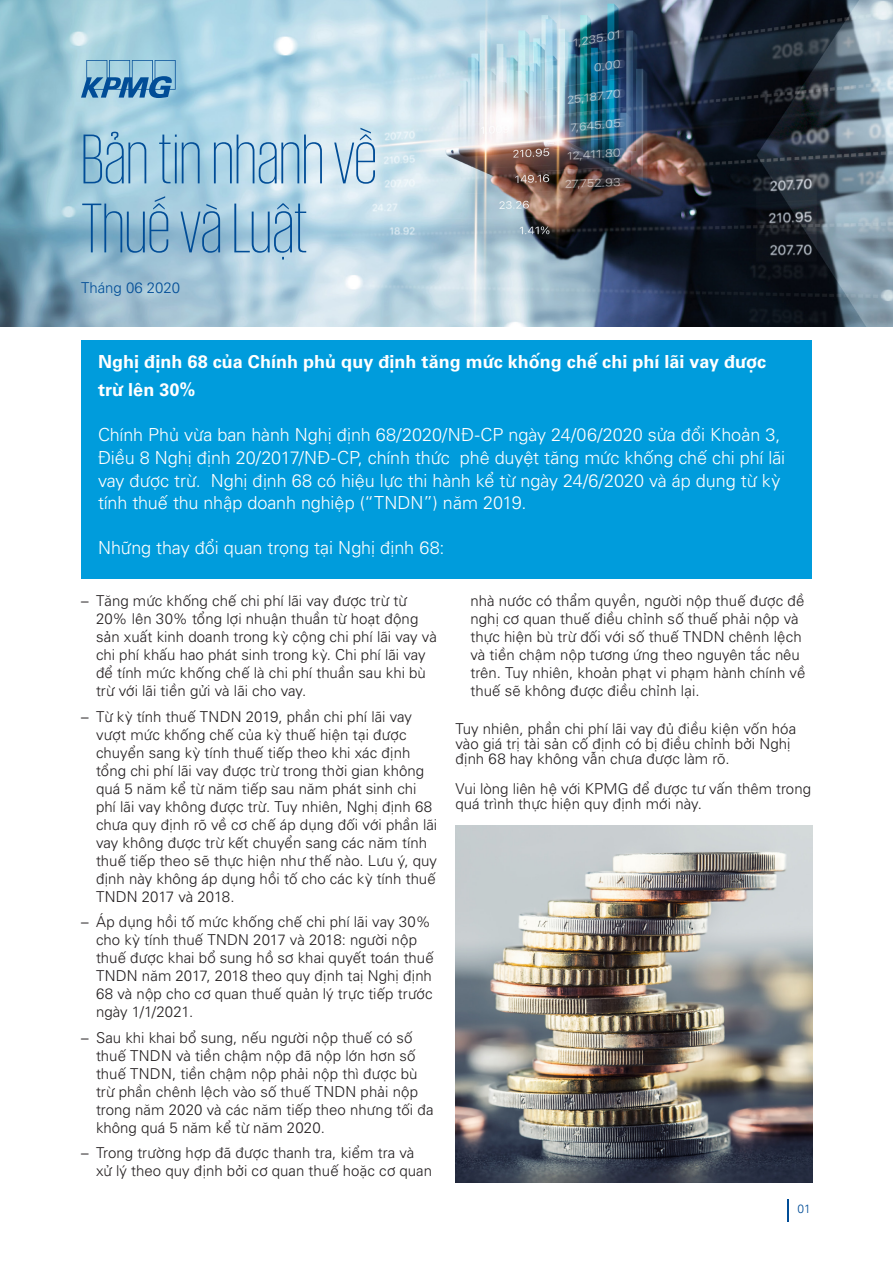
<style>
.page{position:relative;width:893px;height:1263px;background:#fff}
.page>*{position:absolute;margin:0;border:0;box-sizing:border-box;transform-origin:0 0}
.Title_60pt{font:200 72px "VNIKPMG";color:#014d97}
.Intro_12pt_white_in{font:300 18px/22.5px "VNI Univers 45";letter-spacing:-.005em;color:#fff}
.Intro_12pt_white_in-2{font:700 18px/28.5px "VNI Univers 65";letter-spacing:.005em;color:#fff}
.Folio_Left{font:300 15px/18px "VNI Univers 45";letter-spacing:.005em;color:#231f20}
.Header_date{font:300 15px "VNI Univers 45";color:#014d97}
.t1{font:300 12px "VNI Univers 45";color:#014d97}
.s1{font-family:"Univers 45"}
</style>
<div class="page">
<img style="left:0;top:0;width:893px;height:326px">
<svg style="left:81px;top:60px;width:95px;height:38px;background:#6ca3c7"></svg>
<div style="left:81px;top:340px;width:731px;height:239px;background:#009cdc"></div>
<svg style="left:787px;top:1199px;width:1px;height:22px"></svg>
<img style="left:455px;top:826px;width:357px;height:356px">
<p class="Title_60pt" style="left:81px;top:120px;width:298px">Bản tin nhanh về</p>
<p class="Title_60pt" style="left:81px;top:189px;width:229px">Thuế và Luật</p>
<p class="Header_date" style="left:81px;top:277px;width:101px">Tháng 06 2020</p>
<p class="Intro_12pt_white_in-2" style="left:98px;top:346px;width:670px">Nghị định 68 của Chính phủ quy định tăng mức khống chế chi phí lãi vay được trừ lên 30%</p>
<p class="Intro_12pt_white_in" style="left:98px;top:423px;width:689px">Chính Phủ vừa ban hành Nghị định 68/2020/NĐ-CP ngày 24/06/2020 sửa đổi Khoản 3, Điều 8 Nghị định 20/2017/NĐ-CP, chính thức phê duyệt tăng mức khống chế chi phí lãi vay được trừ. Nghị định 68 có hiệu lực thi hành kể từ ngày 24/6/2020 và áp dụng từ kỳ tính thuế thu nhập doanh nghiệp (“TNDN”) năm 2019.</p>
<p class="Intro_12pt_white_in" style="left:98px;top:535px;width:348px">Những thay đổi quan trọng tại Nghị định 68:</p>
<p class="Folio_Left" style="left:96px;top:591px;width:342px;text-indent:-15px"><span class="s1">–</span> Tăng mức khống chế chi phí lãi vay được trừ từ 20% lên 30% tổng lợi nhuận thuần từ hoạt động sản xuất kinh doanh trong kỳ cộng chi phí lãi vay và chi phí khấu hao phát sinh trong kỳ. Chi phí lãi vay để tính mức khống chế là chi phí thuần sau khi bù trừ với lãi tiền gửi và lãi cho vay.</p>
<p class="Folio_Left" style="left:96px;top:707px;width:343px;text-indent:-15px"><span class="s1">–</span> Từ kỳ tính thuế TNDN 2019, phần chi phí lãi vay vượt mức khống chế của kỳ thuế hiện tại được chuyển sang kỳ tính thuế tiếp theo khi xác định tổng chi phí lãi vay được trừ trong thời gian không quá 5 năm kể từ năm tiếp sau năm phát sinh chi phí lãi vay không được trừ. Tuy nhiên, Nghị định 68 chưa quy định rõ về cơ chế áp dụng đối với phần lãi vay không được trừ kết chuyển sang các năm tính thuế tiếp theo sẽ thực hiện như thế nào. Lưu ý, quy định này không áp dụng hồi tố cho các kỳ tính thuế TNDN 2017 và 2018.</p>
<p class="Folio_Left" style="left:96px;top:912px;width:339px;text-indent:-15px"><span class="s1">–</span> Áp dụng hồi tố mức khống chế chi phí lãi vay 30% cho kỳ tính thuế TNDN 2017 và 2018: người nộp thuế được khai bổ sung hồ sơ khai quyết toán thuế TNDN năm 2017, 2018 theo quy định taị Nghị định 68 và nộp cho cơ quan thuế quản lý trực tiếp trước ngày 1/1/2021.</p>
<p class="Folio_Left" style="left:96px;top:1028px;width:339px;text-indent:-15px"><span class="s1">–</span> Sau khi khai bổ sung, nếu người nộp thuế có số thuế TNDN và tiền chậm nộp đã nộp lớn hơn số thuế TNDN, tiền chậm nộp phải nộp thì được bù trừ phần chênh lệch vào số thuế TNDN phải nộp trong năm 2020 và các năm tiếp theo nhưng tối đa không quá 5 năm kể từ năm 2020.</p>
<p class="Folio_Left" style="left:96px;top:1143px;width:338px;text-indent:-15px"><span class="s1">–</span> Trong trường hợp đã được thanh tra, kiểm tra và xử lý theo quy định bởi cơ quan thuế hoặc cơ quan</p>
<p class="Folio_Left" style="left:470px;top:591px;width:336px">nhà nước có thẩm quyền, người nộp thuế được đề nghị cơ quan thuế điều chỉnh số thuế phải nộp và thực hiện bù trừ đối với số thuế TNDN chênh lệch và tiền chậm nộp tương ứng theo nguyên tắc nêu trên. Tuy nhiên, khoản phạt vi phạm hành chính về thuế sẽ không được điều chỉnh lại.</p>
<p class="Folio_Left" style="left:455px;top:720px;width:342px;line-height:15px">Tuy nhiên, phần chi phí lãi vay đủ điều kiện vốn hóa vào giá trị tài sản cố định có bị điều chỉnh bởi Nghị định 68 hay không vẫn chưa được làm rõ.</p>
<p class="Folio_Left" style="left:455px;top:780px;width:357px;line-height:15px">Vui lòng liên hệ với KPMG để được tư vấn thêm trong quá trình thực hiện quy định mới này.</p>
<p class="t1" style="left:797px;top:1200px;width:15px">01</p>
</div>
